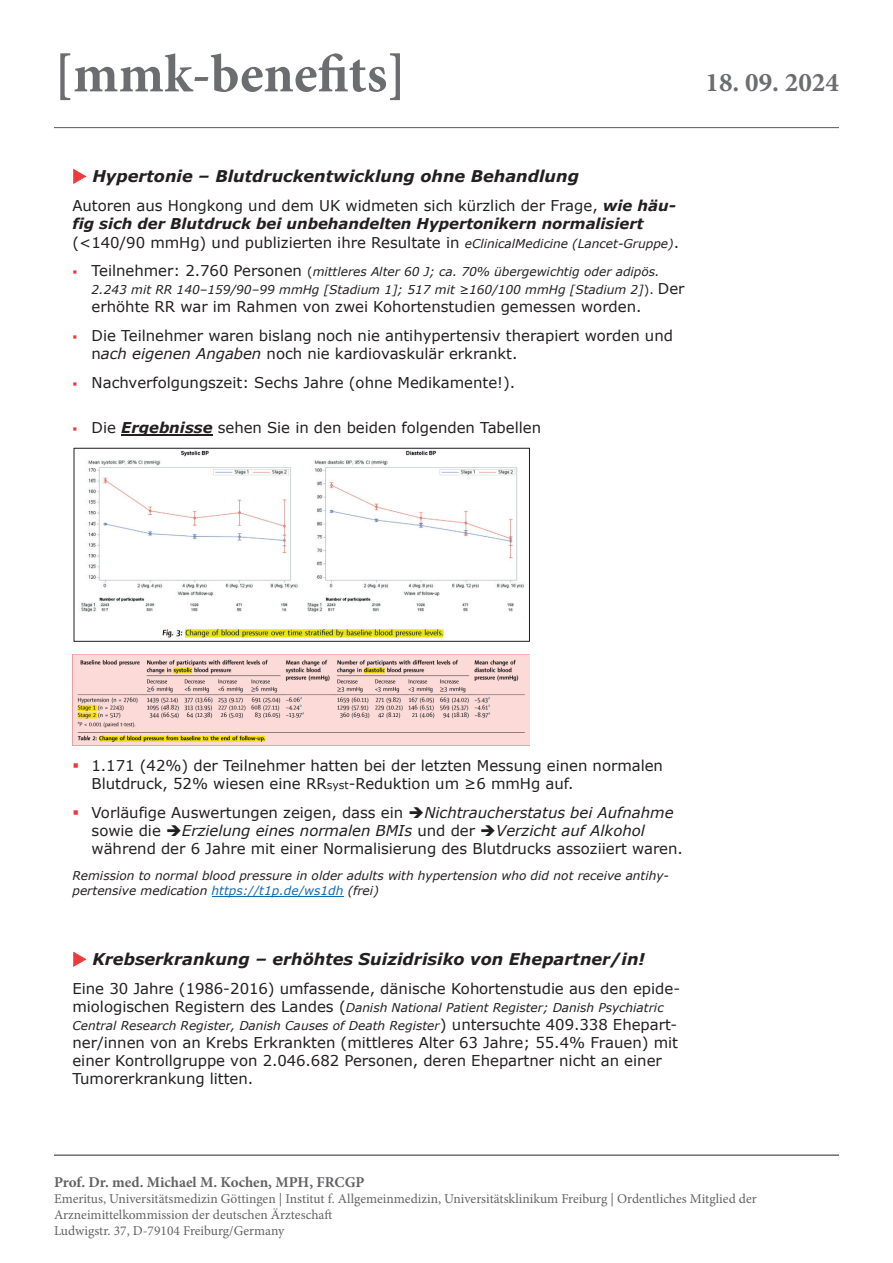
<style>
.page{position:relative;width:893px;height:1263px;background:#fff}
.page>*{position:absolute;margin:0;border:0;box-sizing:border-box;transform-origin:0 0}
.t1{font:700 54px "Minion Pro";color:#6c6d70}
.t2{font:700 27px "Minion Pro";color:#6c6d70}
.t3{font:italic 700 16.2px "Verdana";color:#231f20}
.t4{font:700 15px "Minion Pro";color:#636366}
.t5{font:14.85px/18px "Verdana";color:#231f20}
.t6{font:13.5px/16.2px "Minion Pro";color:#636366}
.t7{font:italic 12.15px/18px "Verdana";color:#231f20}
.s1{color:#ee393c}
.s2{font-weight:700;font-style:italic}
.s3{font-style:italic;font-size:12.15px}
.s4{font-style:normal;font-size:14.85px}
.s5{font-style:normal}
.s6{font-style:italic}
.s7{font-size:10.8px}
.s8{color:#0e6bb6}
</style>
<div class="page">
<hr style="left:54px;top:127px;width:785px;height:1px;background:#6c6d70">
<hr style="left:54px;top:1154px;width:785px;height:2px;background:#6c6d70">
<svg style="left:73px;top:169px;width:13px;height:15px"></svg>
<hr style="left:121px;top:434px;width:92px;height:1px;background:#231f20">
<hr style="left:212px;top:896px;width:131px;height:1px;background:#0e6bb6">
<svg style="left:73px;top:952px;width:13px;height:15px"></svg>
<img style="left:81px;top:450px;width:444px;height:189px">
<div style="left:73px;top:448px;width:457px;height:194px;border:1px solid #231f20"></div>
<img style="left:72px;top:654px;width:458px;height:91px">
<h1 class="t1" style="left:54px;top:36px;width:354px">[mmk-benefits]</h1>
<h2 class="t2" style="left:705px;top:64px;width:135px">18. 09. 2024</h2>
<p class="t3" style="left:72px;top:165px;width:508px"><span class="s1">◆</span> Hypertonie – Blutdruckentwicklung ohne Behandlung</p>
<p class="t5" style="left:72px;top:197px;width:608px">Autoren aus Hongkong und dem UK widmeten sich kürzlich der Frage, <span class="s2">wie häu&shy;fig sich der Blutdruck bei unbehandelten Hypertonikern normalisiert </span>(&lt;140/90 mmHg) und publizierten ihre Resultate in <span class="s3">eClinicalMedicine (Lancet-Gruppe)</span>.</p>
<p class="t7" style="left:92px;top:263px;width:595px;text-indent:-19px"><span class="s1">▪</span> <span class="s4">Teilnehmer: 2.760 Personen</span> <span class="s5">(</span>mittleres Alter 60 J; ca. 70% übergewichtig oder adipös.<br>2.243 mit RR 140–159/90–99 mmHg [Stadium 1]; 517 mit ≥160/100 mmHg [Stadium 2]<span class="s5">).</span> <span class="s4">Der</span></p>
<p class="t5" style="left:92px;top:298px;width:552px">erhöhte RR war im Rahmen von zwei Kohortenstudien gemessen worden.</p>
<p class="t5" style="left:92px;top:327px;width:583px;text-indent:-19px"><span class="s1">▪</span> Die Teilnehmer waren bislang noch nie antihypertensiv therapiert worden und n<span class="s6">ach eigenen Angaben</span> noch nie kardiovaskulär erkrankt.</p>
<p class="t5" style="left:72px;top:374px;width:444px"><span class="s1">▪</span> Nachverfolgungszeit: Sechs Jahre (ohne Medikamente!).</p>
<p class="t5" style="left:72px;top:418px;width:470px"><span class="s1">▪</span> Die <span class="s2">Ergebnisse</span> sehen Sie in den beiden folgenden Tabellen</p>
<p class="t5" style="left:92px;top:756px;width:573px;text-indent:-19px"><span class="s1">▪</span> 1.171 (42%) der Teilnehmer hatten bei der letzten Messung einen normalen<br>Blutdruck, 52% wiesen eine RR<span class="s7">syst</span>-Reduktion um ≥6 mmHg auf.</p>
<p class="t5" style="left:92px;top:803px;width:593px;text-indent:-19px"><span class="s1">▪</span> Vorläufige Auswertungen zeigen, dass ein ➔<span class="s6">Nichtraucherstatus bei Aufnahme </span>sowie die ➔<span class="s6">Erzielung eines normalen BMIs</span> und der ➔<span class="s6">Verzicht auf Alkohol </span>während der 6 Jahre mit einer Normalisierung des Blutdrucks assoziiert waren.</p>
<p class="t7" style="left:72px;top:868px;width:598px;line-height:14.7px">Remission to normal blood pressure in older adults with hypertension who did not receive antihy&shy;pertensive medication <span class="s8">https://t1p.de/ws1dh</span> (frei)</p>
<p class="t3" style="left:72px;top:948px;width:574px"><span class="s1">◆</span> Krebserkrankung – erhöhtes Suizidrisiko von Ehepartner/in!</p>
<p class="t5" style="left:72px;top:979px;width:609px">Eine 30 Jahre (1986-2016) umfassende, dänische Kohortenstudie aus den epide-</p>
<p class="t7" style="left:72px;top:998px;width:606px"><span class="s4">miologischen Registern des Landes (</span>Danish National Patient Register; Danish Psychiatric<br>Central Research Register, Danish Causes of Death Register<span class="s4">) untersuchte 409.338 Ehepart-</span></p>
<p class="t5" style="left:72px;top:1034px;width:607px">ner/innen von an Krebs Erkrankten (mittleres Alter 63 Jahre; 55.4% Frauen) mit einer Kontrollgruppe von 2.046.682 Personen, deren Ehepartner nicht an einer<br>Tumorerkrankung litten.</p>
<p class="t4" style="left:54px;top:1171px;width:312px">Prof. Dr. med. Michael M. Kochen, MPH, FRCGP</p>
<p class="t6" style="left:54px;top:1190px;width:704px">Emeritus, Universitätsmedizin Göttingen | Institut f. Allgemeinmedizin, Universitätsklinikum Freiburg | Ordentliches Mitglied der<br>Arzneimittelkommission der deutschen Ärzteschaft<br>Ludwigstr. 37, D-79104 Freiburg/Germany</p>
</div>
